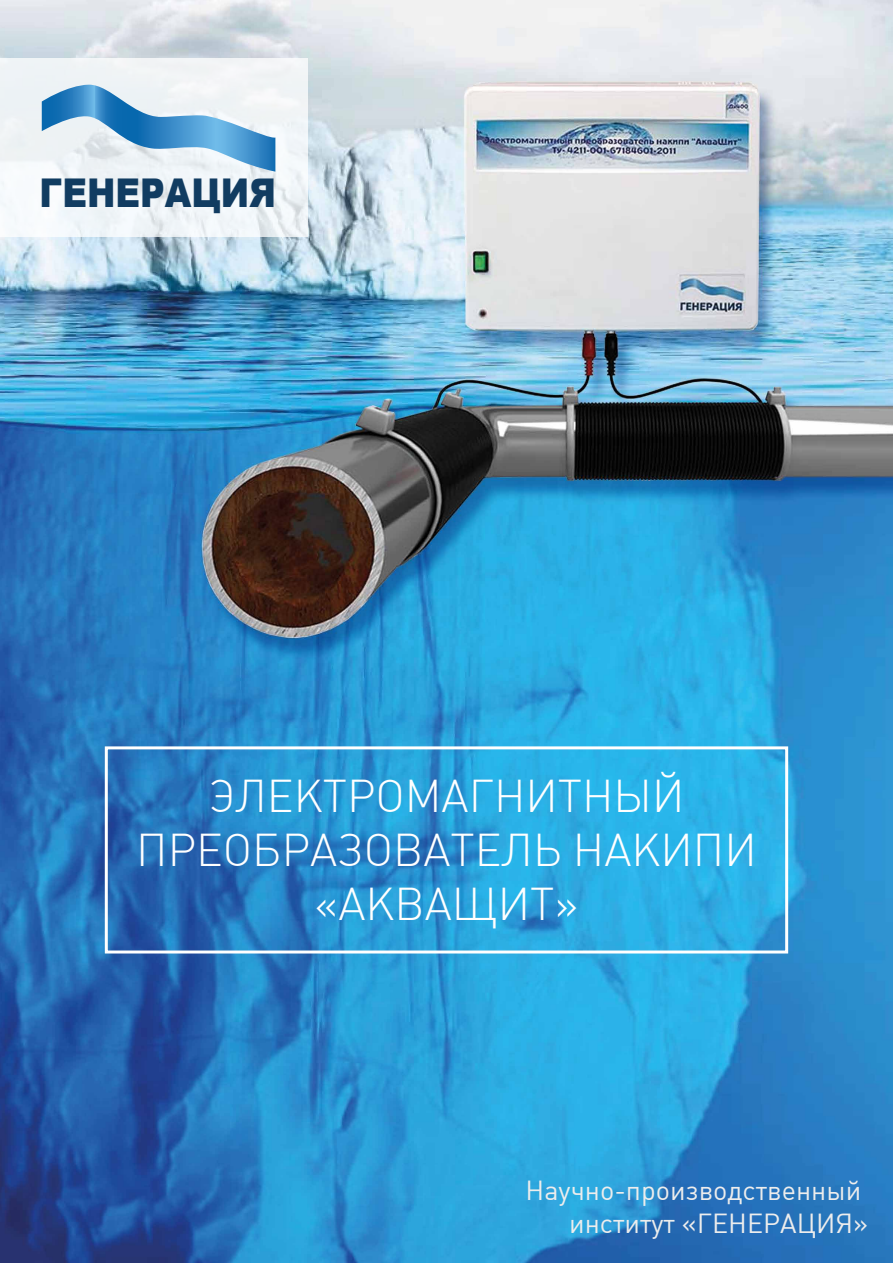
<style>
.page{position:relative;width:893px;height:1263px;background:#fff}
.page>*{position:absolute;margin:0;border:0;box-sizing:border-box;transform-origin:0 0}
.t1{font:45px/54px "Plumb Light C";color:#fff;text-align:center}
.t2{font:900 39.6px "Arial";color:#113c61;scale:.86 1}
.t3{font:27px/32.4px "Plumb C";color:#ededed;text-align:right}
</style>
<div class="page">
<img style="left:0;top:0;width:893px;height:1263px">
<div style="left:0;top:58px;width:308px;height:179px;background:#f1f5f7"></div>
<svg style="left:42px;top:85px;width:233px;height:87px"></svg>
<div style="left:105px;top:746px;width:683px;height:207px;border:3px solid #fff"></div>
<p class="t2" style="left:40px;top:165px;width:276px">ГЕНЕРАЦИЯ</p>
<p class="t1" style="left:136px;top:769px;width:622px">ЭЛЕКТРОМАГНИТНЫЙ<br>ПРЕОБРАЗОВАТЕЛЬ НАКИПИ «АКВАЩИТ»</p>
<p class="t3" style="left:526px;top:1174px;width:344px">Научно-производственный институт «ГЕНЕРАЦИЯ»</p>
</div>
